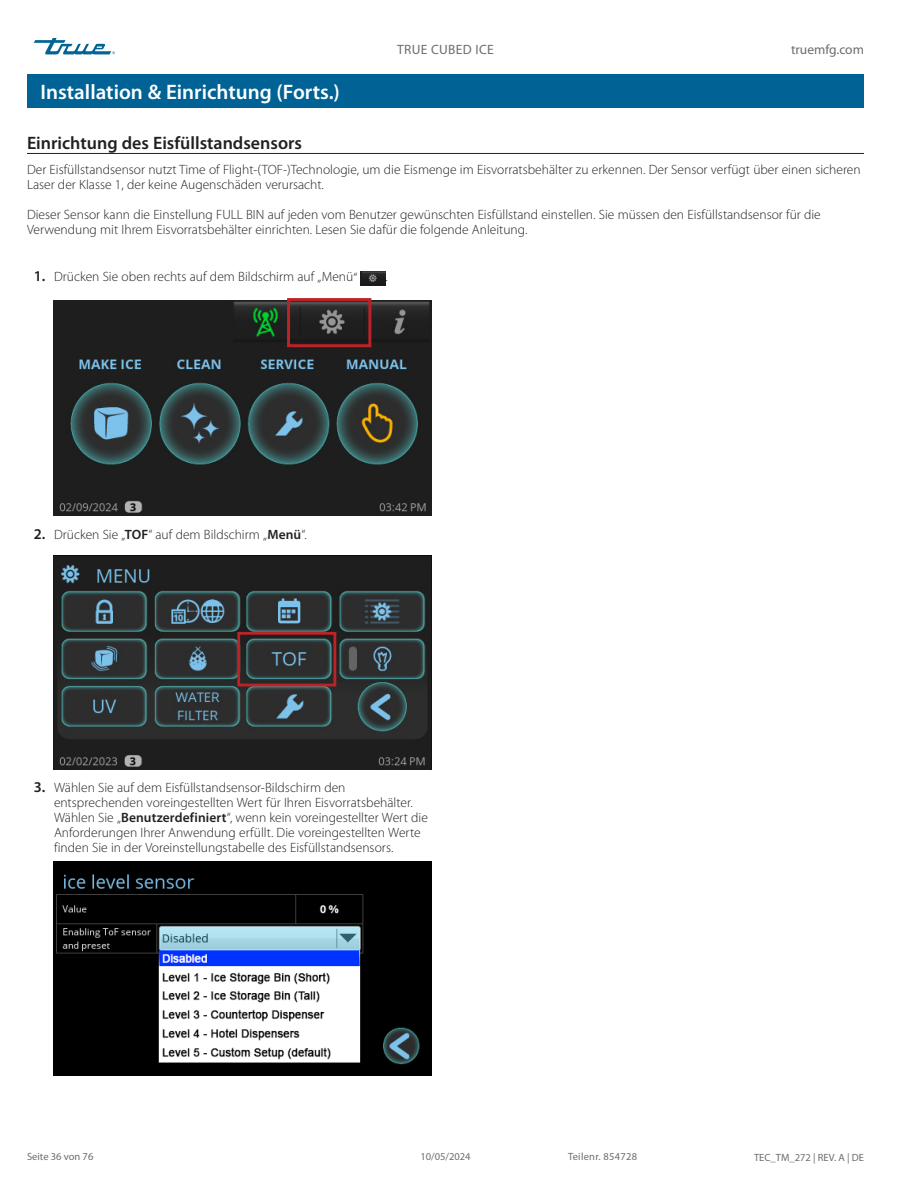
<style>
.page{position:relative;width:918px;height:1188px;background:#fff}
.page>*{position:absolute;margin:0;border:0;box-sizing:border-box;transform-origin:0 0}
.Title_bar_Page_header{font:600 21px "Myriad Pro";color:#fff}
.Subhead_underscore_H1{font:600 18px "Myriad Pro";color:#231f20}
.Body_Text_light_Normal{font:300 13.5px/15px "Myriad Pro";color:#231f20}
.t1{font:13.5px "Myriad Pro";letter-spacing:.025em;color:#6c6d70}
.t2{font:13.5px "Myriad Pro";color:#6c6d70}
.t3{font:10.5px "Myriad Pro";color:#6c6d70}
.t4{font:10.5px "Myriad Pro";letter-spacing:.025em;color:#6c6d70}
.s1{font-weight:600;font-size:15px}
.s2{font-weight:600}
</style>
<div class="page">
<svg style="left:34px;top:38px;width:81px;height:16px"></svg>
<div style="left:27px;top:74px;width:837px;height:34px;background:#016395"></div>
<hr style="left:27px;top:153px;width:837px;height:1px;background:#231f20">
<img style="left:361px;top:272px;width:24px;height:13px">
<img style="left:53px;top:301px;width:379px;height:215px">
<div style="left:287px;top:298px;width:84px;height:49px;border:3px solid #bc2326"></div>
<img style="left:53px;top:555px;width:378px;height:214px">
<img style="left:53px;top:862px;width:378px;height:214px">
<div style="left:237px;top:632px;width:99px;height:54px;border:3px solid #bc2326"></div>
<p class="Title_bar_Page_header" style="left:41px;top:79px;width:301px">Installation &amp; Einrichtung (Forts.)</p>
<p class="Subhead_underscore_H1" style="left:27px;top:131px;width:277px">Einrichtung des Eisfüllstandsensors</p>
<p class="t1" style="left:397px;top:42px;width:98px">TRUE CUBED ICE</p>
<p class="t2" style="left:791px;top:42px;width:74px">truemfg.com</p>
<p class="Body_Text_light_Normal" style="left:27px;top:163px;width:835px">Der Eisfüllstandsensor nutzt Time of Flight-(TOF-)Technologie, um die Eismenge im Eisvorratsbehälter zu erkennen. Der Sensor verfügt über einen sicheren<br>Laser der Klasse 1, der keine Augenschäden verursacht.</p>
<p class="Body_Text_light_Normal" style="left:27px;top:208px;width:795px">Dieser Sensor kann die Einstellung FULL BIN auf jeden vom Benutzer gewünschten Eisfüllstand einstellen. Sie müssen den Eisfüllstandsensor für die<br>Verwendung mit Ihrem Eisvorratsbehälter einrichten. Lesen Sie dafür die folgende Anleitung.</p>
<p class="Body_Text_light_Normal" style="left:34px;top:269px;width:325px"><span class="s1">1.</span> Drücken Sie oben rechts auf dem Bildschirm auf „Menü“</p>
<p class="Body_Text_light_Normal" style="left:385px;top:269px;width:4px">.</p>
<p class="Body_Text_light_Normal" style="left:34px;top:527px;width:275px"><span class="s1">2.</span> Drücken Sie „<span class="s2">TOF</span>“ auf dem Bildschirm „<span class="s2">Menü</span>“.</p>
<p class="Body_Text_light_Normal" style="left:54px;top:780px;width:375px;text-indent:-20px"><span class="s1">3.</span> Wählen Sie auf dem Eisfüllstandsensor-Bildschirm den entsprechenden voreingestellten Wert für Ihren Eisvorratsbehälter.<br>Wählen Sie „<span class="s2">Benutzerdefiniert</span>“, wenn kein voreingestellter Wert die Anforderungen Ihrer Anwendung erfüllt. Die voreingestellten Werte finden Sie in der Voreinstellungstabelle des Eisfüllstandsensors.</p>
<p class="t3" style="left:27px;top:1150px;width:68px">Seite 36 von 76</p>
<p class="t3" style="left:420px;top:1150px;width:52px">10/05/2024</p>
<p class="t4" style="left:568px;top:1150px;width:71px">Teilenr. 854728</p>
<p class="t3" style="left:754px;top:1151px;width:111px">TEC_TM_272 | REV. A | DE</p>
</div>
